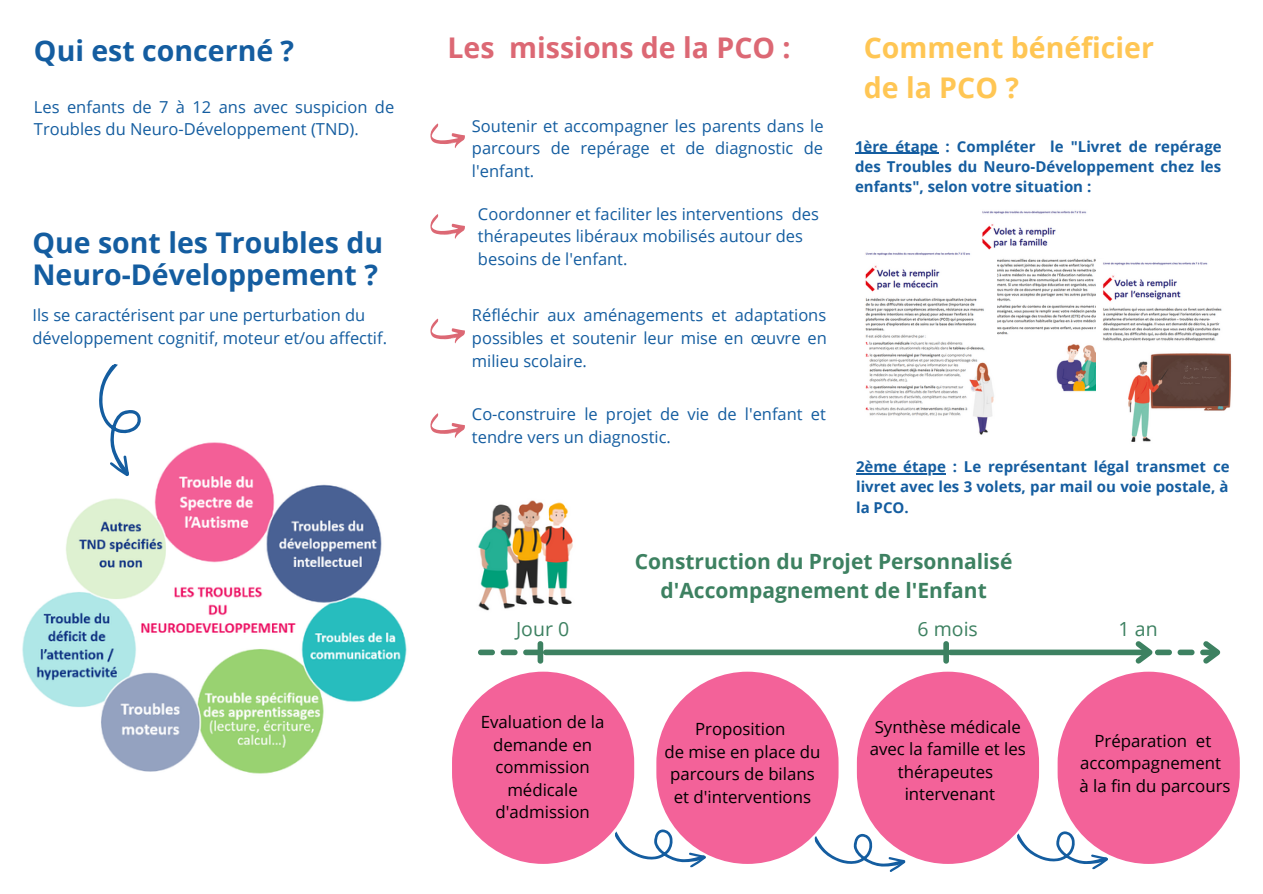
<style>
.page{position:relative;width:1263px;height:894px;background:#fff}
.page>*{position:absolute;margin:0;border:0;box-sizing:border-box;transform-origin:0 0}
.t1{font:700 28.5px/32.5px "Open Sans";color:#145da0}
.t2{font:700 28.5px/39.3px "Open Sans";color:#ffc654}
.t3{font:700 28.5px "Open Sans";color:#dc6874}
.t4{font:700 21px/29.2px "Open Sans";color:#3d8161;text-align:center}
.t5{font:19.5px "Open Sans";color:#3d8161}
.t6{font:16.8px/22.5px "Open Sans";color:#000;text-align:center}
.t7{font:16.5px/22.5px "Open Sans";color:#145da0}
.t8{font:700 15px/20.2px "Open Sans";color:#145da0;text-align:justify}
</style>
<div class="page">
<img style="left:22px;top:442px;width:385px;height:332px">
<svg style="left:430px;top:123px;width:35px;height:25px"></svg>
<svg style="left:430px;top:214px;width:35px;height:25px"></svg>
<svg style="left:430px;top:413px;width:35px;height:25px"></svg>
<svg style="left:79px;top:364px;width:82px;height:116px"></svg>
<div style="left:452px;top:671px;width:182px;height:192px;background:#f36299;border-radius:91px"></div>
<div style="left:656px;top:671px;width:183px;height:192px;background:#f36299;border-radius:91px"></div>
<div style="left:857px;top:671px;width:182px;height:192px;background:#f36299;border-radius:91px"></div>
<div style="left:1058px;top:671px;width:182px;height:192px;background:#f36299;border-radius:91px"></div>
<svg style="left:615px;top:826px;width:91px;height:41px"></svg>
<svg style="left:814px;top:830px;width:92px;height:41px"></svg>
<svg style="left:1017px;top:828px;width:92px;height:41px"></svg>
<svg style="left:430px;top:318px;width:35px;height:25px"></svg>
<img style="left:982px;top:210px;width:114px;height:182px">
<img style="left:865px;top:250px;width:131px;height:185px">
<img style="left:478px;top:500px;width:95px;height:111px">
<div style="left:950px;top:649px;width:198px;height:6px;background:#3d8161"></div>
<hr style="left:856px;top:473px;width:90px;height:1px;background:#145da0">
<img style="left:1102px;top:262px;width:130px;height:180px">
<hr style="left:855px;top:153px;width:83px;height:1px;background:#145da0">
<div style="left:546px;top:649px;width:397px;height:6px;background:#3d8161"></div>
<svg style="left:943px;top:641px;width:6px;height:22px"></svg>
<svg style="left:478px;top:641px;width:65px;height:22px"></svg>
<svg style="left:1130px;top:641px;width:91px;height:23px"></svg>
<h1 class="t1" style="left:34px;top:34px;width:262px">Qui est concerné ?</h1>
<p class="t7" style="left:34px;top:95px;width:362px">Les enfants de 7 à 12 ans avec suspicion de<br>Troubles du Neuro-Développement (TND).</p>
<h1 class="t1" style="left:32px;top:225px;width:352px">Que sont les Troubles du<br>Neuro-Développement ?</h1>
<p class="t7" style="left:32px;top:304px;width:356px">Ils se caractérisent par une perturbation du développement cognitif, moteur et/ou affectif.</p>
<h1 class="t3" style="left:447px;top:28px;width:345px">Les missions de la PCO :</h1>
<p class="t7" style="left:472px;top:114px;width:353px;text-align:justify">Soutenir et accompagner les parents dans le parcours de repérage et de diagnostic de l'enfant.</p>
<p class="t7" style="left:478px;top:202px;width:343px">Coordonner et faciliter les interventions des thérapeutes libéraux mobilisés autour des besoins de l'enfant.</p>
<p class="t7" style="left:472px;top:304px;width:356px;text-align:justify">Réfléchir aux aménagements et adaptations possibles et soutenir leur mise en œuvre en milieu scolaire.</p>
<p class="t7" style="left:472px;top:402px;width:355px">Co-construire le projet de vie de l'enfant et tendre vers un diagnostic.</p>
<h1 class="t2" style="left:864px;top:27px;width:292px">Comment bénéficier de la PCO ?</h1>
<p class="t8" style="left:855px;top:136px;width:368px">1ère étape : Compléter le "Livret de repérage des Troubles du Neuro-Développement chez les enfants", selon votre situation :</p>
<p class="t8" style="left:856px;top:456px;width:375px">2ème étape : Le représentant légal transmet ce livret avec les 3 volets, par mail ou voie postale, à la PCO.</p>
<p class="t4" style="left:635px;top:545px;width:379px">Construction du Projet Personnalisé d'Accompagnement de l'Enfant</p>
<p class="t5" style="left:516px;top:615px;width:55px">Jour 0</p>
<p class="t5" style="left:918px;top:615px;width:62px">6 mois</p>
<p class="t5" style="left:1119px;top:615px;width:40px">1 an</p>
<p class="t6" style="left:481px;top:710px;width:125px">Evaluation de la demande en commission médicale d'admission</p>
<p class="t6" style="left:870px;top:714px;width:158px">Synthèse médicale avec la famille et les thérapeutes intervenant</p>
<p class="t6" style="left:664px;top:717px;width:158px">Proposition<br>de mise en place du parcours de bilans et d'interventions</p>
<p class="t6" style="left:1079px;top:728px;width:153px">Préparation et accompagnement à la fin du parcours</p>
</div>
